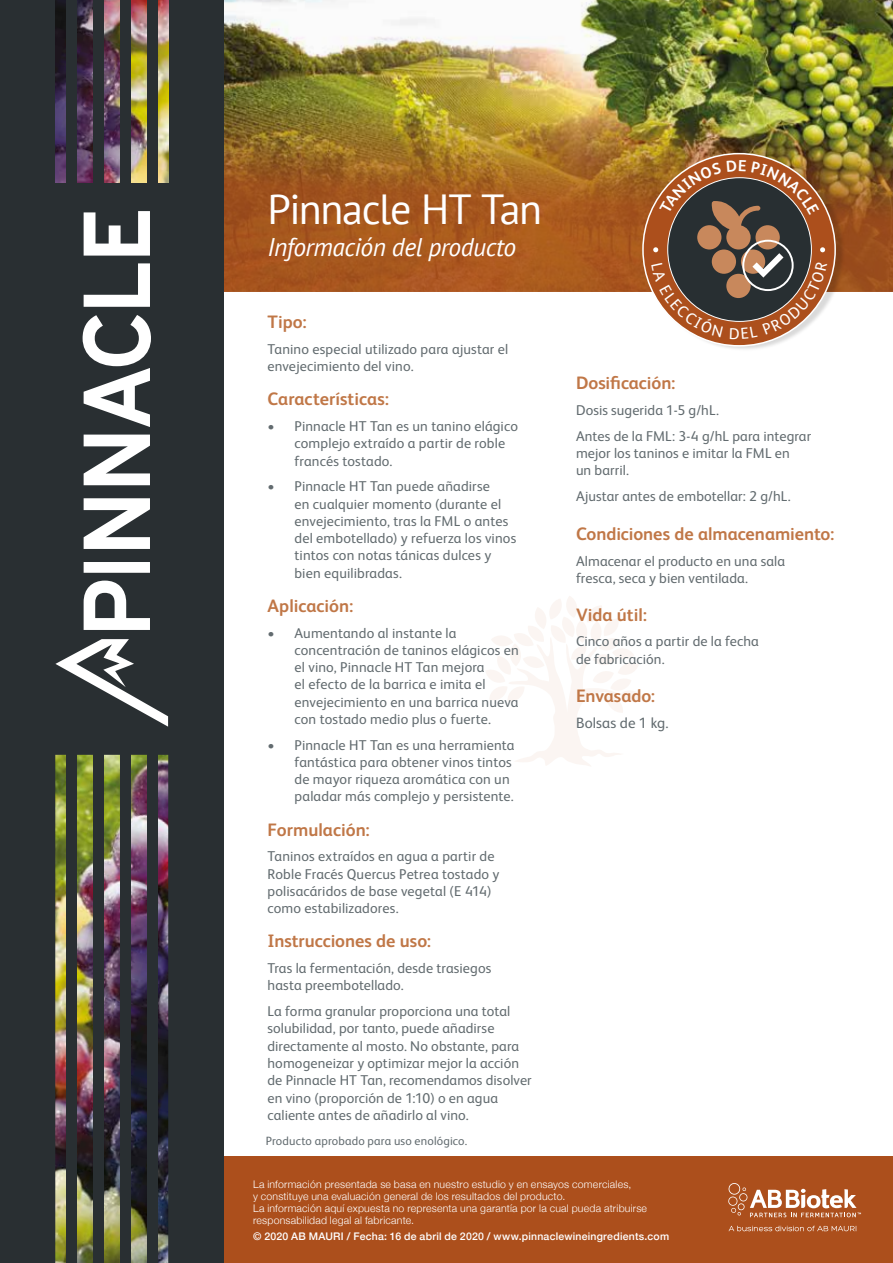
<style>
.page{position:relative;width:893px;height:1263px;background:#fff}
.page>*{position:absolute;margin:0;border:0;box-sizing:border-box;transform-origin:0 0}
.t1{font:42px "PT Sans";letter-spacing:-.03em;color:#fff}
.t2{font:italic 25.5px "PT Sans";letter-spacing:-.02em;color:#fff}
.t3{font:700 18px "FS Albert";color:#c07747}
.t4{font:15px "FS Albert";letter-spacing:.005em;color:#626b6f}
.t5{font:14.25px/17.2px "FS Albert";letter-spacing:.01em;color:#626b6f}
.t6{font:12px "FS Albert";letter-spacing:.015em;color:#626b6f}
.t7{font:300 10.5px/12px "Helvetica Neue";letter-spacing:.02em;color:#fff}
.t8{font:500 10.5px "Helvetica Neue";letter-spacing:.02em;color:#fff}
</style>
<div class="page">
<div style="left:0;top:1157px;width:893px;height:106px;background:#ac4f1c"></div>
<svg style="left:728px;top:1225px;width:128px;height:6px"></svg>
<svg style="left:728px;top:1183px;width:133px;height:34px"></svg>
<svg style="left:486px;top:596px;width:156px;height:170px"></svg>
<img style="left:223px;top:0;width:670px;height:292px">
<div style="left:0;top:0;width:223px;height:1263px;background:#292f32"></div>
<img style="left:55px;top:0;width:113px;height:183px">
<div style="left:66px;top:0;width:11px;height:189px;background:#292f32"></div>
<div style="left:93px;top:0;width:11px;height:189px;background:#292f32"></div>
<div style="left:120px;top:0;width:11px;height:189px;background:#292f32"></div>
<div style="left:147px;top:0;width:11px;height:189px;background:#292f32"></div>
<img style="left:55px;top:755px;width:113px;height:508px">
<div style="left:147px;top:746px;width:11px;height:517px;background:#292f32"></div>
<div style="left:120px;top:746px;width:11px;height:517px;background:#292f32"></div>
<div style="left:93px;top:746px;width:11px;height:517px;background:#292f32"></div>
<div style="left:66px;top:746px;width:11px;height:517px;background:#292f32"></div>
<svg style="left:55px;top:211px;width:113px;height:516px"></svg>
<div style="left:645px;top:151px;width:200px;height:200px;background:#000;opacity:.15"></div>
<svg style="left:643px;top:154px;width:192px;height:192px"></svg>
<svg style="left:651px;top:160px;width:176px;height:179px;background:#815b42"></svg>
<h1 class="t1" style="left:268px;top:182px;width:276px">Pinnacle HT Tan</h1>
<h2 class="t2" style="left:268px;top:230px;width:250px">Información del producto</h2>
<p class="t3" style="left:268px;top:310px;width:41px">Tipo:</p>
<p class="t5" style="left:268px;top:340px;width:242px">Tanino especial utilizado para ajustar el envejecimiento del vino.</p>
<p class="t3" style="left:268px;top:387px;width:123px">Características:</p>
<p class="t5" style="left:295px;top:417px;width:225px;text-indent:-27px">• Pinnacle HT Tan es un tanino elágico complejo extraído a partir de roble francés tostado.</p>
<p class="t5" style="left:295px;top:477px;width:223px;text-indent:-27px">• Pinnacle HT Tan puede añadirse<br>en cualquier momento (durante el envejecimiento, tras la FML o antes del embotellado) y refuerza los vinos tintos con notas tánicas dulces y bien equilibradas.</p>
<p class="t3" style="left:268px;top:593px;width:87px">Aplicación:</p>
<p class="t5" style="left:295px;top:623px;width:226px;text-indent:-27px">• Aumentando al instante la concentración de taninos elágicos en el vino, Pinnacle HT Tan mejora<br>el efecto de la barrica e imita el envejecimiento en una barrica nueva con tostado medio plus o fuerte.</p>
<p class="t5" style="left:295px;top:735px;width:222px;text-indent:-27px">• Pinnacle HT Tan es una herramienta fantástica para obtener vinos tintos de mayor riqueza aromática con un paladar más complejo y persistente.</p>
<p class="t3" style="left:268px;top:817px;width:104px">Formulación:</p>
<p class="t5" style="left:268px;top:847px;width:233px">Taninos extraídos en agua a partir de Roble Fracés Quercus Petrea tostado y polisacáridos de base vegetal (E 414) como estabilizadores.</p>
<p class="t3" style="left:268px;top:929px;width:165px">Instrucciones de uso:</p>
<p class="t5" style="left:268px;top:959px;width:225px">Tras la fermentación, desde trasiegos hasta preembotellado.</p>
<p class="t5" style="left:268px;top:1002px;width:266px">La forma granular proporciona una total solubilidad, por tanto, puede añadirse directamente al mosto. No obstante, para homogeneizar y optimizar mejor la acción de Pinnacle HT Tan, recomendamos disolver en vino (proporción de 1:10) o en agua caliente antes de añadirlo al vino.</p>
<p class="t6" style="left:266px;top:1132px;width:203px">Producto aprobado para uso enológico.</p>
<p class="t3" style="left:576px;top:371px;width:101px">Dosificación:</p>
<p class="t5" style="left:576px;top:397px;width:237px;line-height:25.8px">Dosis sugerida 1-5 g/hL.<br>Antes de la FML: 3-4 g/hL para integrar</p>
<p class="t5" style="left:576px;top:444px;width:215px">mejor los taninos e imitar la FML en un barril.</p>
<p class="t5" style="left:576px;top:487px;width:216px">Ajustar antes de embotellar: 2 g/hL.</p>
<p class="t3" style="left:576px;top:521px;width:260px">Condiciones de almacenamiento:</p>
<p class="t5" style="left:576px;top:551px;width:211px">Almacenar el producto en una sala fresca, seca y bien ventilada.</p>
<p class="t3" style="left:576px;top:603px;width:73px">Vida útil:</p>
<p class="t5" style="left:576px;top:632px;width:184px">Cinco años a partir de la fecha de fabricación.</p>
<p class="t3" style="left:576px;top:684px;width:81px">Envasado:</p>
<p class="t4" style="left:576px;top:713px;width:94px">Bolsas de 1 kg.</p>
<p class="t7" style="left:253px;top:1177px;width:396px">La información presentada se basa en nuestro estudio y en ensayos comerciales,<br>y constituye una evaluación general de los resultados del producto.<br>La información aquí expuesta no representa una garantía por la cual pueda atribuirse responsabilidad legal al fabricante.</p>
<p class="t8" style="left:253px;top:1228px;width:418px">© 2020 AB MAURI / Fecha: 16 de abril de 2020 / www.pinnaclewineingredients.com</p>
</div>
